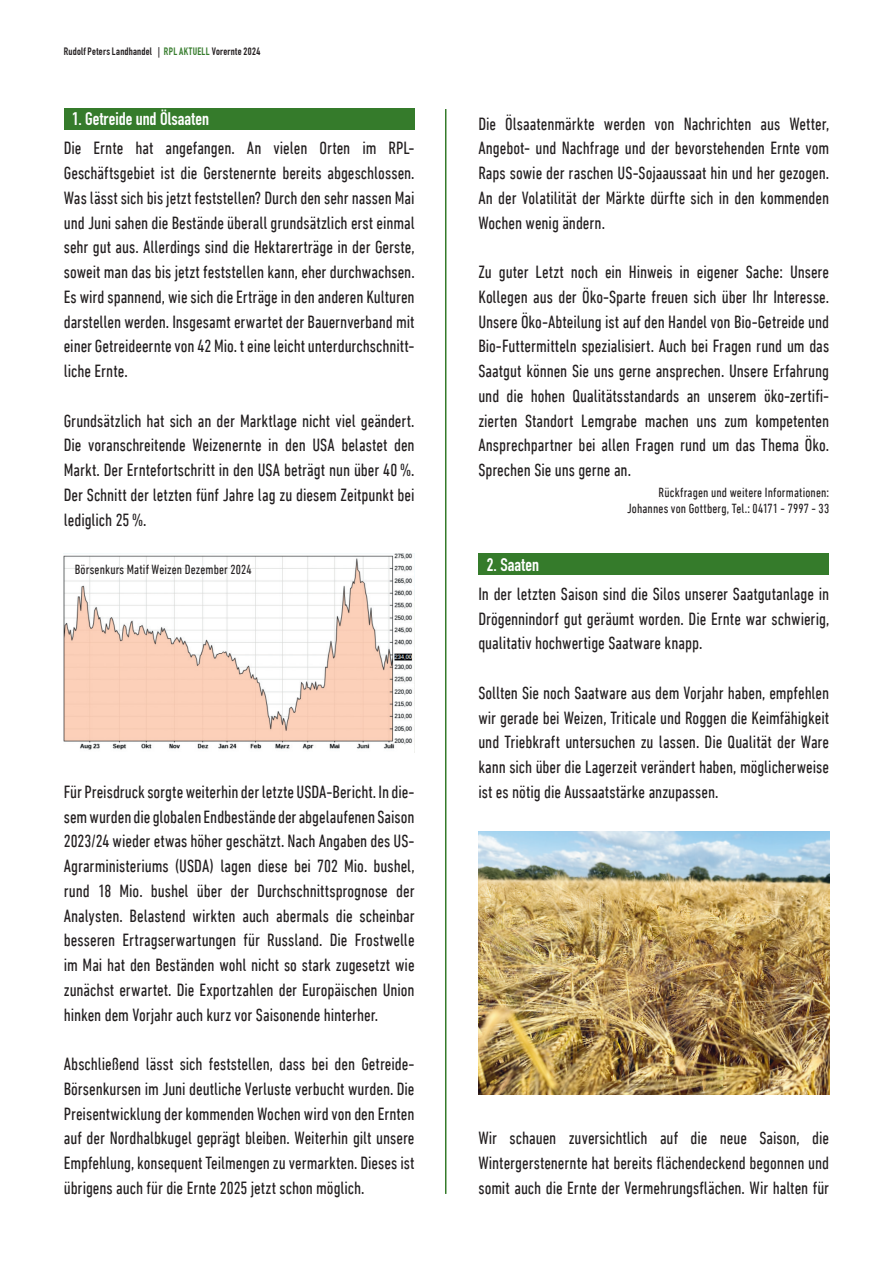
<style>
.page{position:relative;width:893px;height:1263px;background:#fff}
.page>*{position:absolute;margin:0;border:0;box-sizing:border-box;transform-origin:0 0}
.t1{font:condensed 18px/24.8px "DIN Next LT Pro";color:#231f20;text-align:justify}
.t2{font:18px "DIN Engschrift Std";letter-spacing:.005em;color:#fff}
.t3{font:condensed 13.5px/16.5px "DIN Next LT Pro";letter-spacing:.01em;color:#231f20;text-align:right}
.t4{font:10.5px "DIN Engschrift LT";letter-spacing:.025em;color:#231f20}
.s1{color:#357b2b}
</style>
<div class="page">
<hr style="left:445px;top:109px;width:1px;height:1085px;background:#357b2b">
<div style="left:64px;top:108px;width:351px;height:22px;background:#357b2b"></div>
<div style="left:478px;top:554px;width:351px;height:21px;background:#357b2b"></div>
<img style="left:478px;top:832px;width:351px;height:263px">
<img style="left:64px;top:554px;width:351px;height:198px">
<p class="t4" style="left:64px;top:45px;width:198px">Rudolf Peters Landhandel | <span class="s1">RPL AKTUELL</span> Vorernte 2024</p>
<p class="t2" style="left:72px;top:108px;width:138px">1. Getreide und Ölsaaten</p>
<p class="t1" style="left:64px;top:136px;width:352px">Die Ernte hat angefangen. An vielen Orten im RPL-Geschäftsgebiet ist die Gerstenernte bereits abgeschlossen.<br>Was lässt sich bis jetzt feststellen? Durch den sehr nassen Mai und Juni sahen die Bestände überall grundsätzlich erst einmal sehr gut aus. Allerdings sind die Hektarerträge in der Gerste, soweit man das bis jetzt feststellen kann, eher durchwachsen.<br>Es wird spannend, wie sich die Erträge in den anderen Kulturen darstellen werden. Insgesamt erwartet der Bauernverband mit einer Getreideernte von 42 Mio. t eine leicht unterdurchschnitt&shy;liche Ernte.</p>
<p class="t1" style="left:64px;top:408px;width:352px">Grundsätzlich hat sich an der Marktlage nicht viel geändert.<br>Die voranschreitende Weizenernte in den USA belastet den Markt. Der Erntefortschritt in den USA beträgt nun über 40%.<br>Der Schnitt der letzten fünf Jahre lag zu diesem Zeitpunkt bei lediglich 25%.</p>
<p class="t3" style="left:75px;top:561px;width:178px">Börsenkurs Matif Weizen Dezember 2024</p>
<p class="t1" style="left:64px;top:779px;width:352px">Für Preisdruck sorgte weiterhin der letzte USDA-Bericht. In die&shy;sem wurden die globalen Endbestände der abgelaufenen Saison 2023/24 wieder etwas höher geschätzt. Nach Angaben des US-Agrarministeriums (USDA) lagen diese bei 702 Mio. bushel, rund 18 Mio. bushel über der Durchschnittsprognose der Analysten. Belastend wirkten auch abermals die scheinbar besseren Ertragserwartungen für Russland. Die Frostwelle im Mai hat den Beständen wohl nicht so stark zugesetzt wie zunächst erwartet. Die Exportzahlen der Europäischen Union hinken dem Vorjahr auch kurz vor Saisonende hinterher.</p>
<p class="t1" style="left:64px;top:1051px;width:352px">Abschließend lässt sich feststellen, dass bei den Getreide-Börsenkursen im Juni deutliche Verluste verbucht wurden. Die Preisentwicklung der kommenden Wochen wird von den Ernten auf der Nordhalbkugel geprägt bleiben. Weiterhin gilt unsere Empfehlung, konsequent Teilmengen zu vermarkten. Dieses ist übrigens auch für die Ernte 2025 jetzt schon möglich.</p>
<p class="t1" style="left:478px;top:111px;width:352px">Die Ölsaatenmärkte werden von Nachrichten aus Wetter, Angebot- und Nachfrage und der bevorstehenden Ernte vom Raps sowie der raschen US-Sojaaussaat hin und her gezogen.<br>An der Volatilität der Märkte dürfte sich in den kommenden Wochen wenig ändern.</p>
<p class="t1" style="left:478px;top:259px;width:352px">Zu guter Letzt noch ein Hinweis in eigener Sache: Unsere Kollegen aus der Öko-Sparte freuen sich über Ihr Interesse.<br>Unsere Öko-Abteilung ist auf den Handel von Bio-Getreide und Bio-Futtermitteln spezialisiert. Auch bei Fragen rund um das Saatgut können Sie uns gerne ansprechen. Unsere Erfahrung und die hohen Qualitätsstandards an unserem öko-zertifi&shy;zierten Standort Lemgrabe machen uns zum kompetenten Ansprechpartner bei allen Fragen rund um das Thema Öko.<br>Sprechen Sie uns gerne an.</p>
<p class="t3" style="left:627px;top:484px;width:204px">Rückfragen und weitere Informationen:<br>Johannes von Gottberg, Tel.: 04171 - 7997 - 33</p>
<p class="t2" style="left:487px;top:554px;width:54px">2. Saaten</p>
<p class="t1" style="left:478px;top:581px;width:352px">In der letzten Saison sind die Silos unserer Saatgutanlage in Drögennindorf gut geräumt worden. Die Ernte war schwierig, qualitativ hochwertige Saatware knapp.</p>
<p class="t1" style="left:478px;top:680px;width:352px">Sollten Sie noch Saatware aus dem Vorjahr haben, empfehlen wir gerade bei Weizen, Triticale und Roggen die Keimfähigkeit und Triebkraft untersuchen zu lassen. Die Qualität der Ware kann sich über die Lagerzeit verändert haben, möglicherweise ist es nötig die Aussaatstärke anzupassen.</p>
<p class="t1" style="left:478px;top:1126px;width:352px">Wir schauen zuversichtlich auf die neue Saison, die Wintergerstenernte hat bereits flächendeckend begonnen und somit auch die Ernte der Vermehrungsflächen. Wir halten für</p>
</div>
